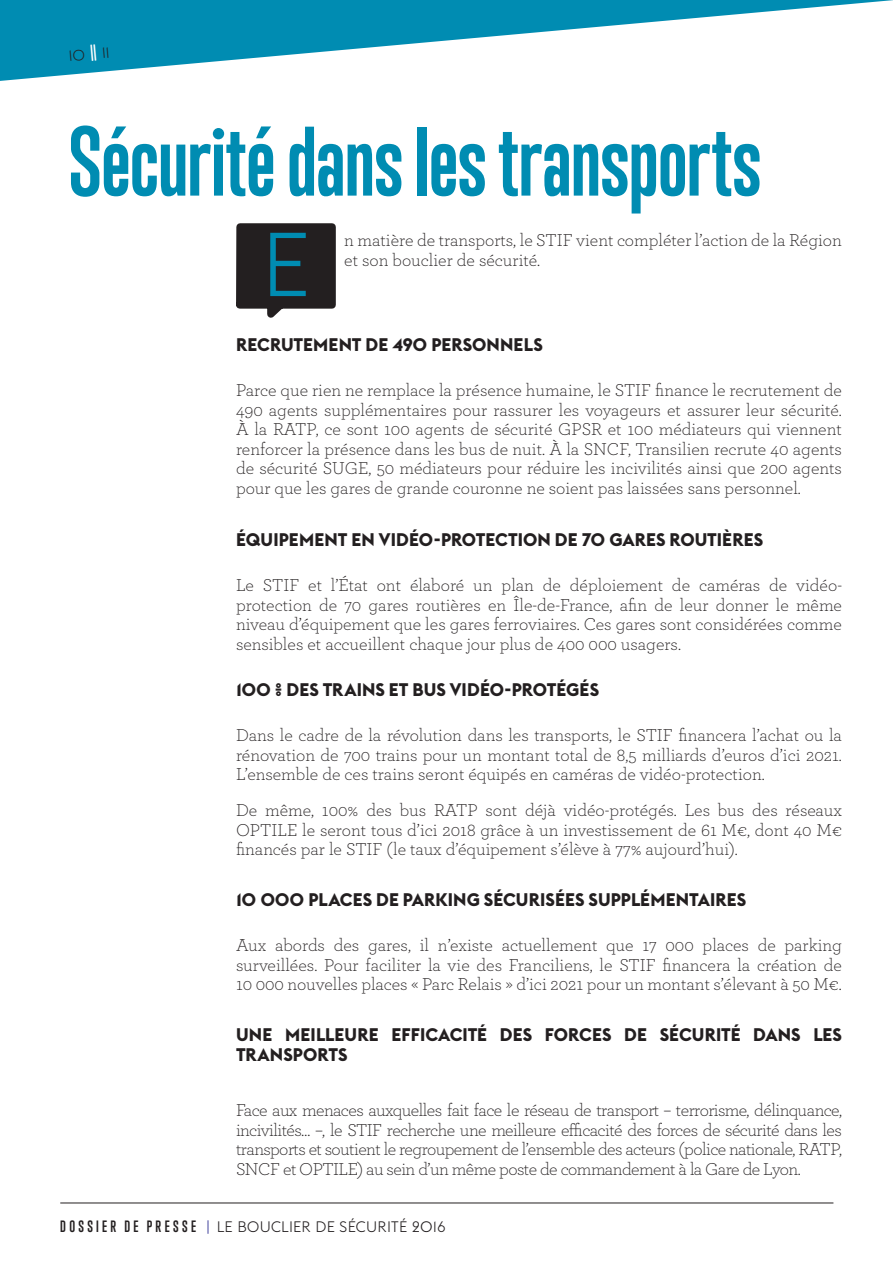
<style>
.page{position:relative;width:893px;height:1263px;background:#fff}
.page>*{position:absolute;margin:0;border:0;box-sizing:border-box;transform-origin:0 0}
.t1{font:700 90px "Trump Gothic Pro";letter-spacing:-.01em;color:#008cb2}
.t2{font:300 89.1px "Euclid Flex";color:#008cb2}
.t3{font:300 18px/19.5px "Archer Pro";color:#231f20;text-align:justify}
.t4{font:700 18px/19.5px "Euclid Flex";letter-spacing:.005em;color:#231f20}
.t5{font:300 15px "Euclid Flex";letter-spacing:.015em;color:#231f20}
.s1{font-family:"Lovelo Line";font-weight:700;font-size:22.5px;color:#fff}
.s2{font-family:"Trump Gothic Pro";font-weight:700}
.s3{color:#2e3092}
</style>
<div class="page">
<hr style="left:60px;top:1202px;width:773px;height:1px;background:#231f20">
<svg style="left:0;top:0;width:893px;height:81px"></svg>
<svg style="left:236px;top:223px;width:100px;height:95px;background:#383435"></svg>
<p class="t5" style="left:68px;top:47px;width:43px;rotate:-5deg">10 <span class="s1">I</span> 11</p>
<h1 class="t1" style="left:69px;top:107px;width:694px">Sécurité dans les transports</h1>
<h2 class="t2" style="left:261px;top:213px;width:51px">E</h2>
<p class="t3" style="left:344px;top:230px;width:499px">n matière de transports, le STIF vient compléter l’action de la Région et son bouclier de sécurité.</p>
<p class="t4" style="left:236px;top:335px;width:308px">RECRUTEMENT DE 490 PERSONNELS</p>
<p class="t3" style="left:236px;top:380px;width:608px">Parce que rien ne remplace la présence humaine, le STIF finance le recrutement de 490 agents supplémentaires pour rassurer les voyageurs et assurer leur sécurité.<br>À la RATP, ce sont 100 agents de sécurité GPSR et 100 médiateurs qui viennent renforcer la présence dans les bus de nuit. À la SNCF, Transilien recrute 40 agents de sécurité SUGE, 50 médiateurs pour réduire les incivilités ainsi que 200 agents pour que les gares de grande couronne ne soient pas laissées sans personnel.</p>
<p class="t4" style="left:236px;top:530px;width:529px">ÉQUIPEMENT EN VIDÉO-PROTECTION DE 70 GARES ROUTIÈRES</p>
<p class="t3" style="left:236px;top:575px;width:607px">Le STIF et l’État ont élaboré un plan de déploiement de caméras de vidéo&shy;protection de 70 gares routières en Île-de-France, afin de leur donner le même niveau d’équipement que les gares ferroviaires. Ces gares sont considérées comme sensibles et accueillent chaque jour plus de 400 000 usagers.</p>
<p class="t4" style="left:236px;top:680px;width:365px">100 % DES TRAINS ET BUS VIDÉO-PROTÉGÉS</p>
<p class="t3" style="left:236px;top:725px;width:607px">Dans le cadre de la révolution dans les transports, le STIF financera l’achat ou la rénovation de 700 trains pour un montant total de 8,5 milliards d’euros d’ici 2021.<br>L’ensemble de ces trains seront équipés en caméras de vidéo-protection.</p>
<p class="t3" style="left:236px;top:800px;width:607px">De même, 100% des bus RATP sont déjà vidéo-protégés. Les bus des réseaux OPTILE le seront tous d’ici 2018 grâce à un investissement de 61 M€, dont 40 M€ financés par le STIF (le taux d’équipement s’élève à 77% aujourd’hui).</p>
<p class="t4" style="left:236px;top:890px;width:512px">10 000 PLACES DE PARKING SÉCURISÉES SUPPLÉMENTAIRES</p>
<p class="t3" style="left:236px;top:934px;width:607px">Aux abords des gares, il n’existe actuellement que 17 000 places de parking surveillées. Pour faciliter la vie des Franciliens, le STIF financera la création de 10 000 nouvelles places « Parc Relais » d’ici 2021 pour un montant s’élevant à 50 M€.</p>
<p class="t4" style="left:236px;top:1025px;width:607px">UNE MEILLEURE EFFICACITÉ DES FORCES DE SÉCURITÉ DANS LES<br>TRANSPORTS</p>
<p class="t3" style="left:236px;top:1099px;width:607px">Face aux menaces auxquelles fait face le réseau de transport – terrorisme, délinquance, incivilités… –, le STIF recherche une meilleure efficacité des forces de sécurité dans les transports et soutient le regroupement de l’ensemble des acteurs (police nationale, RATP, SNCF et OPTILE) au sein d’un même poste de commandement à la Gare de Lyon.</p>
<p class="t5" style="left:60px;top:1218px;width:387px"><span class="s2">D O S S I E R D E P R E S S E</span> <span class="s3">|</span> LE BOUCLIER DE SÉCURITÉ 2016</p>
</div>
